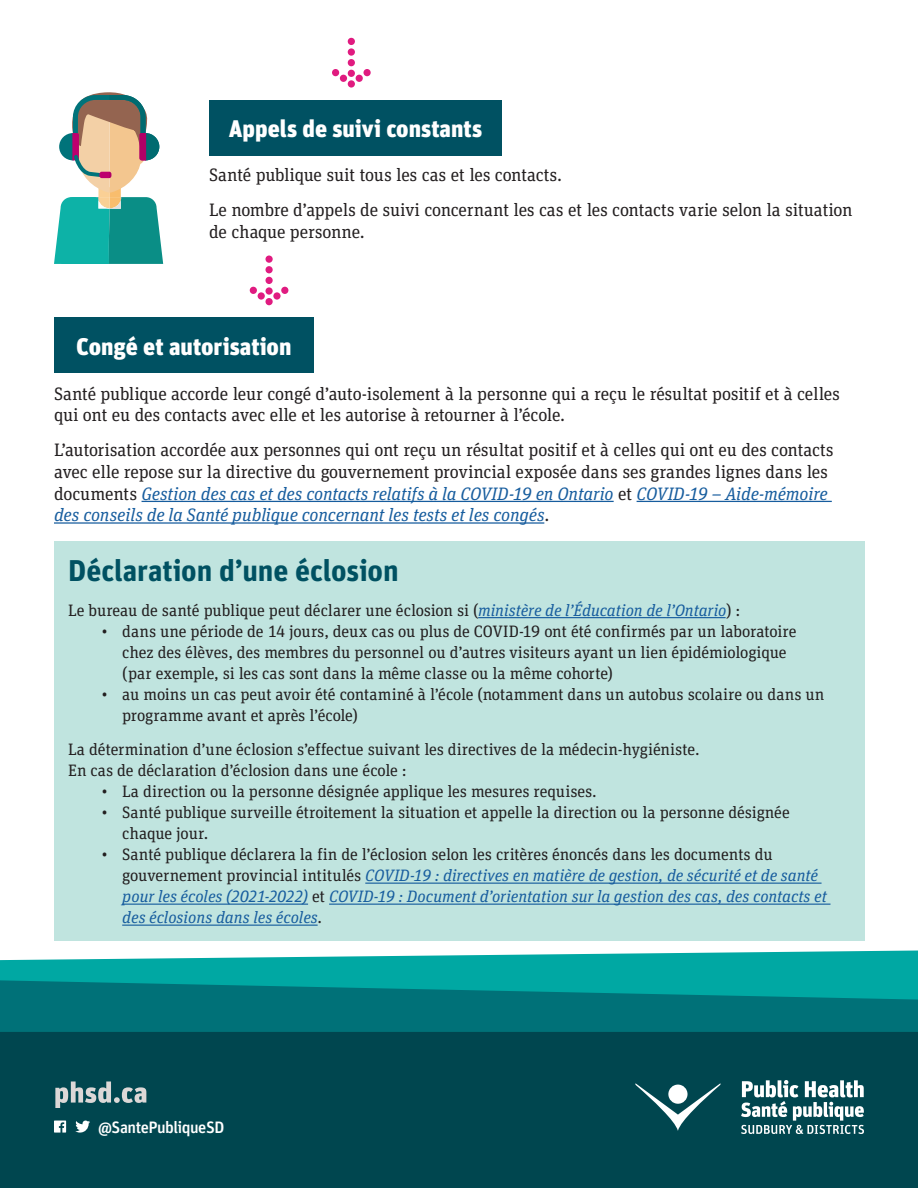
<style>
.page{position:relative;width:918px;height:1188px;background:#fff}
.page>*{position:absolute;margin:0;border:0;box-sizing:border-box;transform-origin:0 0}
.Numbering{font:700 30px "Unit Pro";letter-spacing:-.005em;color:#005162}
.Heading_2{font:900 24px "Unit Pro";color:#fff}
.Body_Text{font:18px/21.6px "Unit Slab Pro";letter-spacing:-.01em;color:#231f20}
.Body_Text-2{font:16.5px/21px "Unit Slab Pro";letter-spacing:-.005em;color:#231f20}
.Body_Text-3{font:italic 16.5px/21px "Unit Slab Pro";color:#175d9e}
.t1{font:500 16.5px "Unit Pro";letter-spacing:-.03em;color:#fff}
.s1{font-style:italic;color:#175d9e}
.s2{font-style:normal;color:#231f20}
</style>
<div class="page">
<div style="left:0;top:1026px;width:918px;height:162px;background:#00464f"></div>
<svg style="left:635px;top:1083px;width:85px;height:48px"></svg>
<div style="left:668px;top:1085px;width:20px;height:19px;background:#fff;border-radius:50%"></div>
<svg style="left:741px;top:1080px;width:123px;height:54px"></svg>
<svg style="left:55px;top:1082px;width:91px;height:26px"></svg>
<svg style="left:54px;top:1121px;width:12px;height:12px"></svg>
<svg style="left:75px;top:1121px;width:15px;height:12px"></svg>
<div style="left:54px;top:542px;width:810px;height:399px;background:#c0e4df"></div>
<hr style="left:142px;top:501px;width:472px;height:1px;background:#175d9e">
<hr style="left:637px;top:501px;width:195px;height:1px;background:#175d9e">
<hr style="left:54px;top:522px;width:490px;height:2px;background:#175d9e">
<svg style="left:54px;top:92px;width:109px;height:172px"></svg>
<svg style="left:332px;top:38px;width:39px;height:50px"></svg>
<svg style="left:250px;top:256px;width:38px;height:49px"></svg>
<div style="left:209px;top:100px;width:293px;height:55px;background:#005162"></div>
<div style="left:54px;top:318px;width:260px;height:55px;background:#005162"></div>
<hr style="left:478px;top:617px;width:248px;height:1px;background:#175d9e">
<hr style="left:365px;top:883px;width:457px;height:1px;background:#175d9e">
<hr style="left:122px;top:904px;width:186px;height:1px;background:#175d9e">
<hr style="left:329px;top:904px;width:502px;height:1px;background:#175d9e">
<hr style="left:122px;top:925px;width:196px;height:1px;background:#175d9e">
<svg style="left:0;top:951px;width:918px;height:29px;fill:#00a8a3"></svg>
<svg style="left:0;top:980px;width:918px;height:51px;fill:#007178"></svg>
<h2 class="Heading_2" style="left:229px;top:110px;width:255px">Appels de suivi constants</h2>
<p class="Body_Text" style="left:209px;top:163px;width:354px">Santé publique suit tous les cas et les contacts.</p>
<p class="Body_Text" style="left:209px;top:198px;width:645px">Le nombre d’appels de suivi concernant les cas et les contacts varie selon la situation de chaque personne.</p>
<h2 class="Heading_2" style="left:76px;top:328px;width:217px">Congé et autorisation</h2>
<p class="Body_Text" style="left:54px;top:382px;width:787px">Santé publique accorde leur congé d’auto-isolement à la personne qui a reçu le résultat positif et à celles qui ont eu des contacts avec elle et les autorise à retourner à l’école.</p>
<p class="Body_Text" style="left:54px;top:439px;width:781px">L’autorisation accordée aux personnes qui ont reçu un résultat positif et à celles qui ont eu des contacts avec elle repose sur la directive du gouvernement provincial exposée dans ses grandes lignes dans les documents <span class="s1">Gestion des cas et des contacts relatifs à la COVID-19 en Ontario</span> et <span class="s1">COVID-19 – Aide-mémoire des conseils de la Santé publique concernant les tests et les congés</span>.</p>
<p class="Numbering" style="left:68px;top:549px;width:332px">Déclaration d’une éclosion</p>
<p class="Body_Text-2" style="left:68px;top:599px;width:674px">Le bureau de santé publique peut déclarer une éclosion si (<span class="s1">ministère de l’Éducation de l’Ontario</span>) :</p>
<p class="Body_Text-2" style="left:122px;top:620px;width:676px;text-indent:-20px">• dans une période de 14 jours, deux cas ou plus de COVID-19 ont été confirmés par un laboratoire chez des élèves, des membres du personnel ou d’autres visiteurs ayant un lien épidémiologique (par exemple, si les cas sont dans la même classe ou la même cohorte)</p>
<p class="Body_Text-2" style="left:122px;top:683px;width:704px;text-indent:-20px">• au moins un cas peut avoir été contaminé à l’école (notamment dans un autobus scolaire ou dans un programme avant et après l’école)</p>
<p class="Body_Text-2" style="left:68px;top:739px;width:633px">La détermination d’une éclosion s’effectue suivant les directives de la médecin-hygiéniste.<br>En cas de déclaration d’éclosion dans une école :</p>
<p class="Body_Text-2" style="left:102px;top:781px;width:496px">• La direction ou la personne désignée applique les mesures requises.</p>
<p class="Body_Text-2" style="left:122px;top:802px;width:669px;text-indent:-20px">• Santé publique surveille étroitement la situation et appelle la direction ou la personne désignée chaque jour.</p>
<p class="Body_Text-3" style="left:122px;top:844px;width:706px;text-indent:-20px"><span class="s2">• Santé publique déclarera la fin de l’éclosion selon les critères énoncés dans les documents du gouvernement provincial intitulés</span> COVID-19 : directives en matière de gestion, de sécurité et de santé pour les écoles (2021-2022) <span class="s2">et</span> COVID-19 : Document d’orientation sur la gestion des cas, des contacts et des éclosions dans les écoles<span class="s2">.</span></p>
<p class="t1" style="left:98px;top:1115px;width:128px">@SantePubliqueSD</p>
</div>
